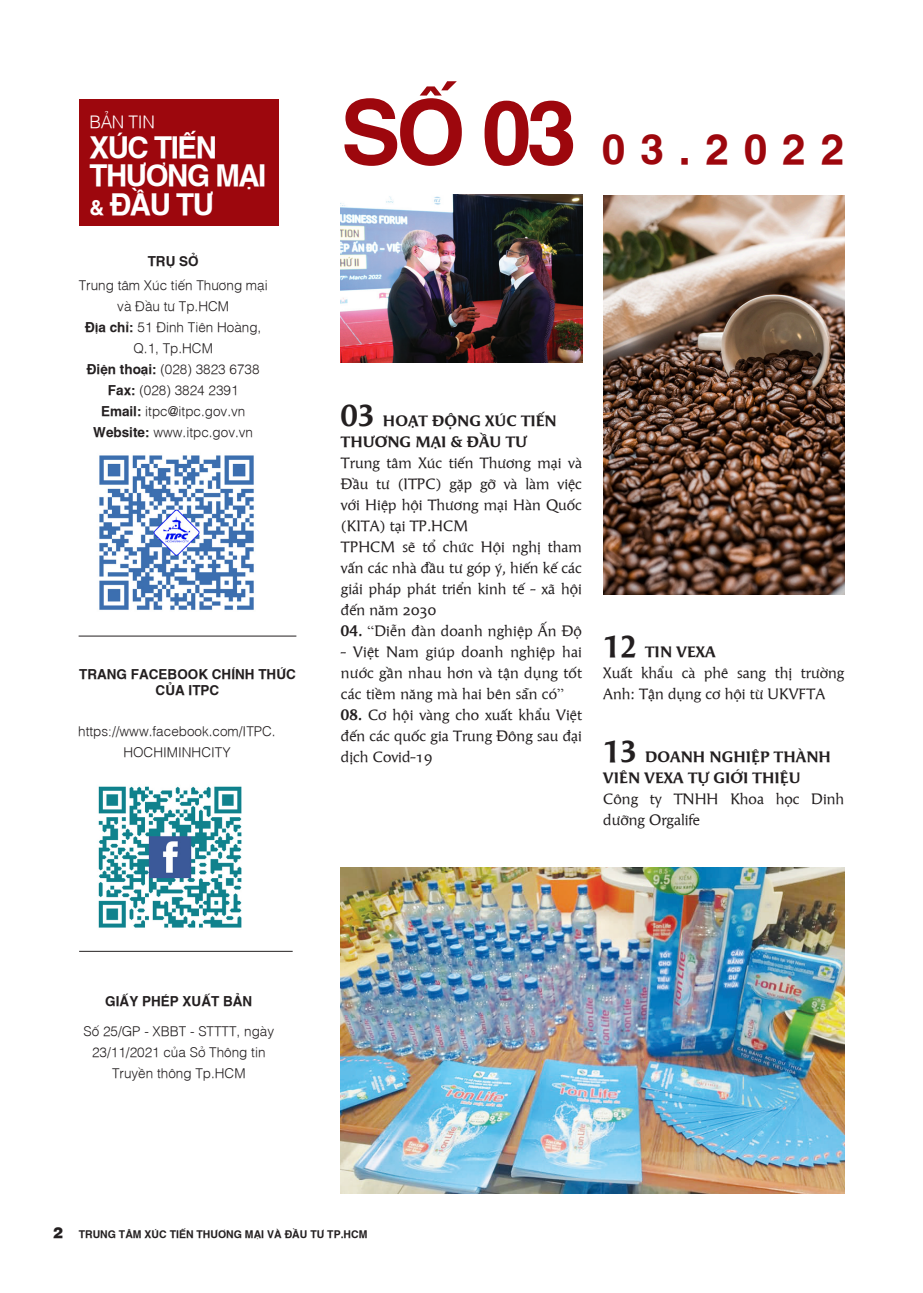
<style>
.page{position:relative;width:923px;height:1293px;background:#fff}
.page>*{position:absolute;margin:0;border:0;box-sizing:border-box;transform-origin:0 0}
.t1{font:700 89.4px "SFU Helvetica";color:#9d070d}
.t2{font:700 42.45px "SFU Helvetica";letter-spacing:.35em;color:#9d070d}
.t3{font:700 29.55px "SFU Helvetica";letter-spacing:-.05em;color:#fff}
.t4{font:300 17.4px "SFU Helvetica";letter-spacing:-.02em;color:#fff}
.BODYTEXT_2020_vo_8_d{font:15px/21px "SFU Angie";color:#231f20;text-align:justify}
.BODYTEXT_2020_vo_8_d-2{font:700 15px/21px "SFU Angie";color:#231f20}
.t5{font:300 13.5px/21px "SFU Helvetica";color:#231f20;text-align:center}
.t6{font:700 13.5px/16.2px "SFU Helvetica";color:#231f20;text-align:center}
.t7{font:700 10.5px "SFU Helvetica";color:#231f20}
.s1{font-size:20.55px}
.s2{font-weight:700}
.s3{font-size:30px}
.s4{font-family:"Times New Roman"}
.s5{font-weight:900;font-size:15px}
</style>
<div class="page">
<img style="left:341px;top:867px;width:503px;height:326px">
<img style="left:603px;top:195px;width:241px;height:399px">
<img style="left:341px;top:195px;width:241px;height:167px">
<div style="left:79px;top:100px;width:200px;height:126px;background:#9d070d"></div>
<img style="left:99px;top:455px;width:155px;height:155px">
<hr style="left:79px;top:951px;width:214px;height:1px;background:#231f20">
<img style="left:98px;top:786px;width:144px;height:142px">
<hr style="left:79px;top:636px;width:217px;height:1px;background:#231f20">
<p class="t4" style="left:90px;top:108px;width:67px">BẢN TIN</p>
<p class="t3" style="left:90px;top:123px;width:129px">XÚC TIẾN</p>
<p class="t3" style="left:90px;top:151px;width:178px">THƯƠNG MẠI</p>
<p class="t3" style="left:90px;top:180px;width:126px"><span class="s1">&amp;</span> ĐẦU TƯ</p>
<p class="t6" style="left:148px;top:251px;width:53px">TRỤ SỞ</p>
<p class="t5" style="left:79px;top:273px;width:190px">Trung tâm Xúc tiến Thương mại và Đầu tư Tp.HCM</p>
<p class="t5" style="left:85px;top:315px;width:178px"><span class="s2">Địa chỉ:</span> 51 Đinh Tiên Hoàng,<br>Q.1, Tp.HCM</p>
<p class="t5" style="left:87px;top:357px;width:174px"><span class="s2">Điện thoại:</span> (028) 3823 6738</p>
<p class="t5" style="left:108px;top:378px;width:132px"><span class="s2">Fax:</span> (028) 3824 2391</p>
<p class="t5" style="left:101px;top:399px;width:146px"><span class="s2">Email:</span> itpc@itpc.gov.vn</p>
<p class="t5" style="left:93px;top:420px;width:161px"><span class="s2">Website:</span> www.itpc.gov.vn</p>
<p class="t6" style="left:79px;top:664px;width:218px">TRANG FACEBOOK CHÍNH THỨC<br>CỦA ITPC</p>
<p class="t5" style="left:78px;top:719px;width:199px">https://www.facebook.com/ITPC.<br>HOCHIMINHCITY</p>
<p class="t1" style="left:341px;top:59px;width:237px">SỐ 03</p>
<p class="t2" style="left:602px;top:114px;width:244px">03.2022</p>
<p class="BODYTEXT_2020_vo_8_d-2" style="left:341px;top:409px;width:217px"><span class="s3">03</span> HOẠT ĐỘNG XÚC TIẾN<br>THƯƠNG MẠI &amp; ĐẦU TƯ</p>
<p class="BODYTEXT_2020_vo_8_d" style="left:341px;top:451px;width:242px">Trung tâm Xúc tiến Thương mại và Đầu tư (ITPC) gặp gỡ và làm việc với Hiệp hội Thương mại Hàn Quốc (KITA) tại TP.HCM</p>
<p class="BODYTEXT_2020_vo_8_d" style="left:341px;top:535px;width:242px">TPHCM sẽ tổ chức Hội nghị tham vấn các nhà đầu tư góp ý, hiến kế các giải pháp phát triển kinh tế - xã hội đến năm 2030</p>
<p class="BODYTEXT_2020_vo_8_d" style="left:341px;top:619px;width:242px"><span class="s2">04.</span> <span class="s4">“</span>Diễn đàn doanh nghiệp Ấn Độ</p>
<p class="BODYTEXT_2020_vo_8_d" style="left:341px;top:640px;width:242px">- Việt Nam giúp doanh nghiệp hai nước gần nhau hơn và tận dụng tốt các tiềm năng mà hai bên sẵn có<span class="s4">”</span></p>
<p class="BODYTEXT_2020_vo_8_d" style="left:341px;top:703px;width:242px"><span class="s2">08.</span> Cơ hội vàng cho xuất khẩu Việt đến các quốc gia Trung Đông sau đại dịch Covid-19</p>
<p class="BODYTEXT_2020_vo_8_d-2" style="left:603px;top:640px;width:114px"><span class="s3">12</span> TIN VEXA</p>
<p class="BODYTEXT_2020_vo_8_d" style="left:603px;top:661px;width:242px">Xuất khẩu cà phê sang thị trường<br>Anh: Tận dụng cơ hội từ UKVFTA</p>
<p class="BODYTEXT_2020_vo_8_d-2" style="left:603px;top:745px;width:229px"><span class="s3">13</span> DOANH NGHIỆP THÀNH<br>VIÊN VEXA TỰ GIỚI THIỆU</p>
<p class="BODYTEXT_2020_vo_8_d" style="left:603px;top:787px;width:242px">Công ty TNHH Khoa học Dinh dưỡng Orgalife</p>
<p class="t6" style="left:105px;top:992px;width:149px">GIẤY PHÉP XUẤT BẢN</p>
<p class="t5" style="left:84px;top:1019px;width:192px">Số 25/GP - XBBT - STTTT, ngày<br>23/11/2021 của Sở Thông tin<br>Truyền thông Tp.HCM</p>
<p class="t7" style="left:53px;top:1225px;width:316px"><span class="s5">2</span> TRUNG TÂM XÚC TIẾN THƯƠNG MẠI VÀ ĐẦU TƯ TP.HCM</p>
</div>
